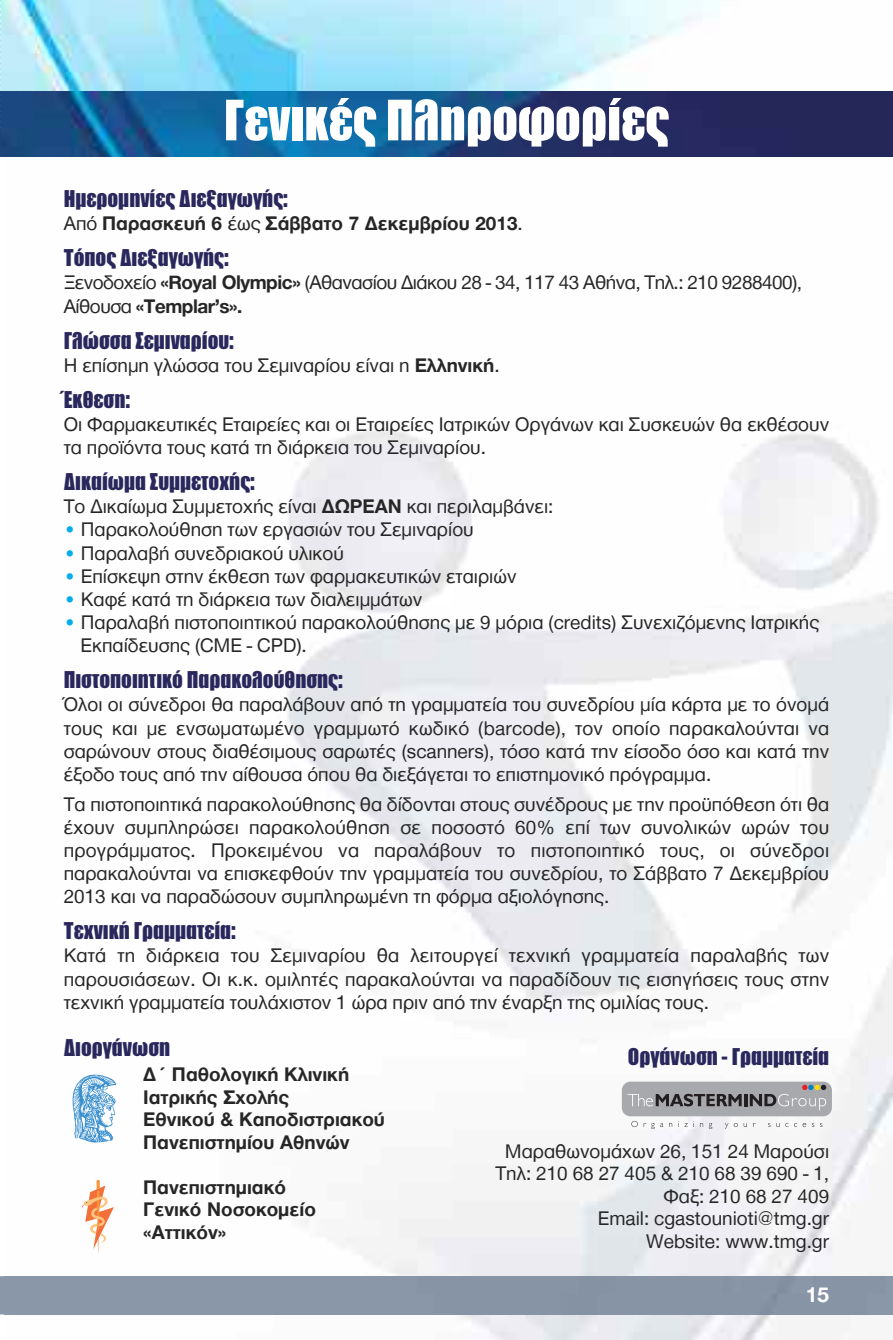
<style>
.page{position:relative;width:893px;height:1340px;background:#fff}
.page>*{position:absolute;margin:0;border:0;box-sizing:border-box;transform-origin:0 0}
.t1{font:900 54px "PF Fusion Sans";color:#fff}
.t2{font:900 22.5px "PF Fusion Sans";color:#2a275d}
.t3{font:700 22.5px "Helvetica Neue Greek";color:#fff}
.t4{font:20.25px/23.2px "Helvetica Neue Greek";color:#272627;text-align:justify}
.t5{font:700 20.25px/22.5px "Helvetica Neue Greek";color:#272627}
.t6{font:20.25px/23.2px "Helvetica Neue Greek";letter-spacing:-.025em;color:#272627}
.s1{font-weight:400}
.s2{font-weight:700}
.s3{color:#00aded}
</style>
<div class="page">
<img style="left:4px;top:156px;width:889px;height:1183px">
<div style="left:0;top:1276px;width:893px;height:38px;background:#8a97a8"></div>
<img style="left:1px;top:0;width:892px;height:156px">
<img style="left:0;top:0;width:1px;height:91px">
<img style="left:0;top:91px;width:1px;height:65px">
<svg style="left:73px;top:1074px;width:43px;height:68px"></svg>
<svg style="left:82px;top:1179px;width:32px;height:74px"></svg>
<div style="left:622px;top:1081px;width:210px;height:35px;background:#a8a9ad;border-radius:9px"></div>
<svg style="left:631px;top:1120px;width:7px;height:7px"></svg>
<svg style="left:644px;top:1122px;width:19px;height:6px"></svg>
<svg style="left:669px;top:1122px;width:3px;height:4px"></svg>
<svg style="left:678px;top:1120px;width:16px;height:6px"></svg>
<svg style="left:700px;top:1122px;width:3px;height:4px"></svg>
<svg style="left:709px;top:1123px;width:3px;height:5px"></svg>
<svg style="left:725px;top:1123px;width:3px;height:5px"></svg>
<svg style="left:734px;top:1122px;width:4px;height:5px"></svg>
<svg style="left:744px;top:1123px;width:3px;height:4px"></svg>
<svg style="left:753px;top:1122px;width:3px;height:4px"></svg>
<svg style="left:776px;top:1123px;width:3px;height:4px"></svg>
<svg style="left:785px;top:1122px;width:3px;height:5px"></svg>
<svg style="left:794px;top:1122px;width:3px;height:5px"></svg>
<svg style="left:803px;top:1122px;width:3px;height:5px"></svg>
<svg style="left:628px;top:1084px;width:198px;height:26px"></svg>
<h1 class="t1" style="left:224px;top:87px;width:447px">Γενικές Πληροφορίες</h1>
<p class="t2" style="left:64px;top:185px;width:226px">Ημερομηνίες Διεξαγωγής:</p>
<p class="t5" style="left:64px;top:213px;width:461px"><span class="s1">Από</span> Παρασκευή 6 <span class="s1">έως</span> Σάββατο 7 Δεκεμβρίου 2013<span class="s1">.</span></p>
<p class="t2" style="left:64px;top:244px;width:167px">Τόπος Διεξαγωγής:</p>
<p class="t6" style="left:64px;top:272px;width:740px">Ξενοδοχείο <span class="s2">«Royal Olympic»</span> (Αθανασίου Διάκου 28 - 34, 117 43 Αθήνα, Tηλ.: 210 9288400),<br>Αίθουσα <span class="s2">«Templar’s».</span></p>
<p class="t2" style="left:64px;top:326px;width:172px">Γλώσσα Σεμιναρίου:</p>
<p class="t4" style="left:64px;top:354px;width:437px">Η επίσημη γλώσσα του Σεμιναρίου είναι η <span class="s2">Ελληνική</span>.</p>
<p class="t2" style="left:64px;top:385px;width:68px">Έκθεση:</p>
<p class="t4" style="left:64px;top:413px;width:767px">Οι Φαρμακευτικές Εταιρείες και οι Εταιρείες Ιατρικών Οργάνων και Συσκευών θα εκθέσουν τα προϊόντα τους κατά τη διάρκεια του Σεμιναρίου.</p>
<p class="t2" style="left:64px;top:467px;width:193px">Δικαίωμα Συμμετοχής:</p>
<p class="t4" style="left:64px;top:496px;width:491px">Το Δικαίωμα Συμμετοχής είναι <span class="s2">ΔΩΡΕΑΝ</span> και περιλαμβάνει:</p>
<p class="t4" style="left:64px;top:519px;width:411px"><span class="s3">•</span> Παρακολούθηση των εργασιών του Σεμιναρίου</p>
<p class="t4" style="left:64px;top:542px;width:282px"><span class="s3">•</span> Παραλαβή συνεδριακού υλικού</p>
<p class="t4" style="left:64px;top:565px;width:454px"><span class="s3">•</span> Επίσκεψη στην έκθεση των φαρμακευτικών εταιριών</p>
<p class="t4" style="left:64px;top:588px;width:360px"><span class="s3">•</span> Καφέ κατά τη διάρκεια των διαλειμμάτων</p>
<p class="t4" style="left:81px;top:612px;width:740px;text-indent:-17px"><span class="s3">•</span> Παραλαβή πιστοποιητικού παρακολούθησης με 9 μόρια (credits) Συνεχιζόμενης Ιατρικής<br>Εκπαίδευσης (CME - CPD).</p>
<p class="t2" style="left:64px;top:665px;width:281px">Πιστοποιητικό Παρακολούθησης:</p>
<p class="t4" style="left:64px;top:694px;width:767px">Όλοι οι σύνεδροι θα παραλάβουν από τη γραμματεία του συνεδρίου μία κάρτα με το όνομά τους και με ενσωματωμένο γραμμωτό κωδικό (barcode), τον οποίο παρακαλούνται να σαρώνουν στους διαθέσιμους σαρωτές (scanners), τόσο κατά την είσοδο όσο και κατά την έξοδο τους από την αίθουσα όπου θα διεξάγεται το επιστημονικό πρόγραμμα.</p>
<p class="t4" style="left:64px;top:793px;width:767px">Τα πιστοποιητικά παρακολούθησης θα δίδονται στους συνέδρους με την προϋπόθεση ότι θα έχουν συμπληρώσει παρακολούθηση σε ποσοστό 60% επί των συνολικών ωρών του προγράμματος. Προκειμένου να παραλάβουν το πιστοποιητικό τους, οι σύνεδροι παρακαλούνται να επισκεφθούν την γραμματεία του συνεδρίου, το Σάββατο 7 Δεκεμβρίου 2013 και να παραδώσουν συμπληρωμένη τη φόρμα αξιολόγησης.</p>
<p class="t2" style="left:64px;top:916px;width:174px">Τεχνική Γραμματεία:</p>
<p class="t4" style="left:64px;top:945px;width:767px">Κατά τη διάρκεια του Σεμιναρίου θα λειτουργεί τεχνική γραμματεία παραλαβής των παρουσιάσεων. Οι κ.κ. ομιλητές παρακαλούνται να παραδίδουν τις εισηγήσεις τους στην τεχνική γραμματεία τουλάχιστον 1 ώρα πριν από την έναρξη της ομιλίας τους.</p>
<p class="t2" style="left:64px;top:1033px;width:108px">Διοργάνωση</p>
<p class="t5" style="left:143px;top:1064px;width:243px">Δ΄ Παθολογική Κλινική<br>Ιατρικής Σχολής<br>Εθνικού &amp; Καποδιστριακού<br>Πανεπιστημίου Αθηνών</p>
<p class="t5" style="left:143px;top:1176px;width:174px">Πανεπιστημιακό<br>Γενικό Νοσοκομείο «Αττικόν»</p>
<p class="t2" style="left:628px;top:1042px;width:203px">Οργάνωση - Γραμματεία</p>
<p class="t4" style="left:495px;top:1140px;width:335px;line-height:22.5px;text-align:right">Μαραθωνομάχων 26, 151 24 Μαρούσι<br>Τηλ: 210 68 27 405 &amp; 210 68 39 690 - 1,<br>Φαξ: 210 68 27 409<br>Email: cgastounioti@tmg.gr<br>Website: www.tmg.gr</p>
<p class="t3" style="left:806px;top:1283px;width:25px">15</p>
</div>
